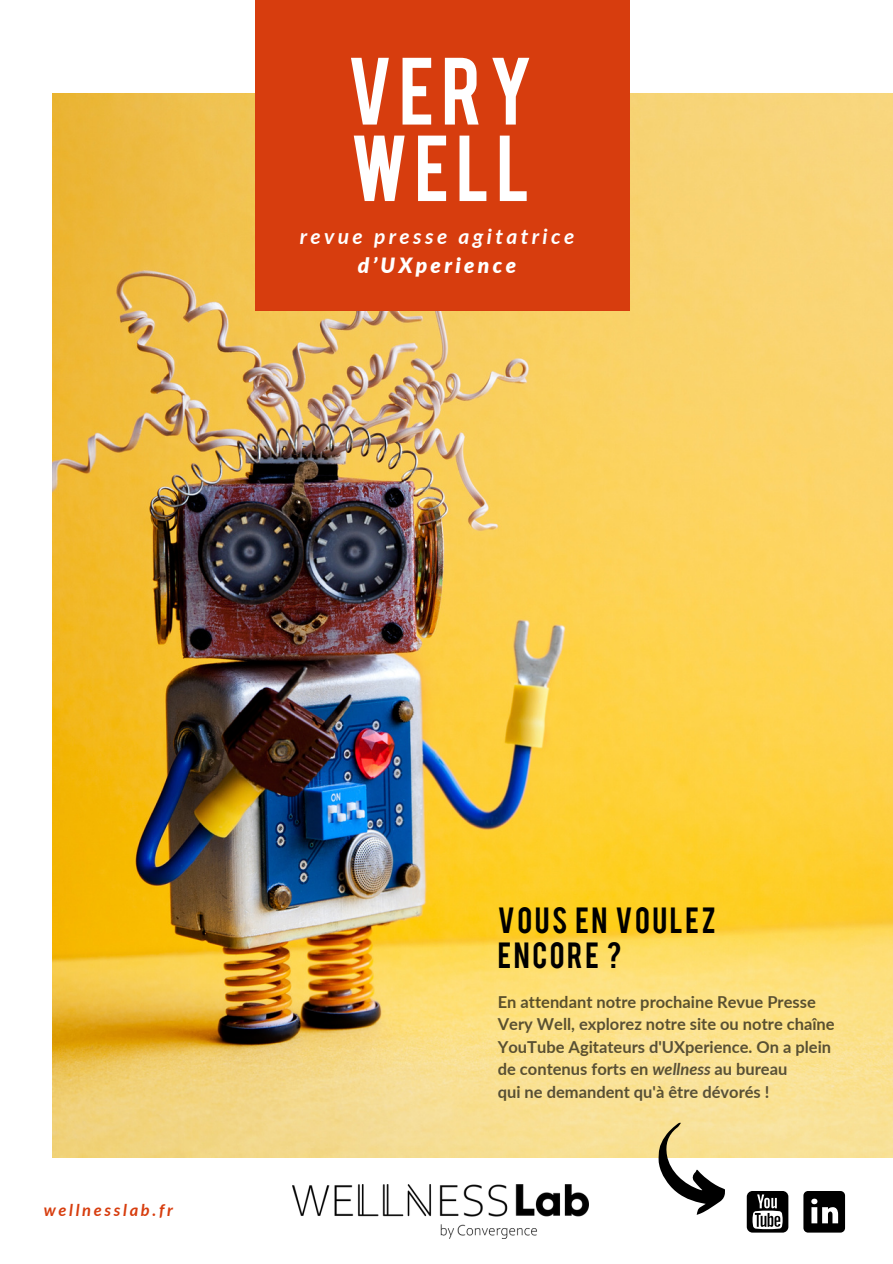
<style>
.page{position:relative;width:893px;height:1264px;background:#fff}
.page>*{position:absolute;margin:0;border:0;box-sizing:border-box;transform-origin:0 0}
.t1{font:75px "Bebas";color:#fff}
.t2{font:73.5px "Bebas";color:#fff}
.t3{font:28.65px/34.8px "Bebas";letter-spacing:.09em;color:#000}
.t4{font:italic 700 21px "Lato";letter-spacing:.16em;color:#fff}
.t5{font:italic 900 21px "Lato";letter-spacing:.16em;color:#fff}
.t6{font:700 16.5px/22.5px "Lato";color:#000}
.t7{font:italic 700 16.5px "Lato";letter-spacing:.16em;color:#d73d0e}
.s1{font-style:italic}
</style>
<div class="page">
<img style="left:53px;top:93px;width:839px;height:1064px">
<div style="left:256px;top:0;width:373px;height:310px;background:#d73d0e"></div>
<svg style="left:803px;top:1191px;width:42px;height:41px"></svg>
<img style="left:292px;top:1184px;width:296px;height:54px">
<svg style="left:658px;top:1122px;width:67px;height:92px"></svg>
<div style="left:746px;top:1190px;width:42px;height:42px;background:#000;border-radius:6px"></div>
<svg style="left:752px;top:1194px;width:30px;height:35px"></svg>
<h1 class="t1" style="left:347px;top:37px;width:187px">VERY</h1>
<h2 class="t2" style="left:350px;top:115px;width:181px">WELL</h2>
<p class="t4" style="left:300px;top:221px;width:276px">revue presse agitatrice</p>
<p class="t5" style="left:358px;top:249px;width:160px">d’UXperience</p>
<p class="t7" style="left:44px;top:1198px;width:131px">wellnesslab.fr</p>
<h3 class="t3" style="left:497px;top:901px;width:219px">VOUS EN VOULEZ<br>ENCORE ?</h3>
<p class="t6" style="left:497px;top:989px;width:338px">En attendant notre prochaine Revue Presse Very Well, explorez notre site ou notre chaîne YouTube Agitateurs d'UXperience. On a plein de contenus forts en <span class="s1">wellness</span> au bureau<br>qui ne demandent qu'à être dévorés !</p>
</div>
